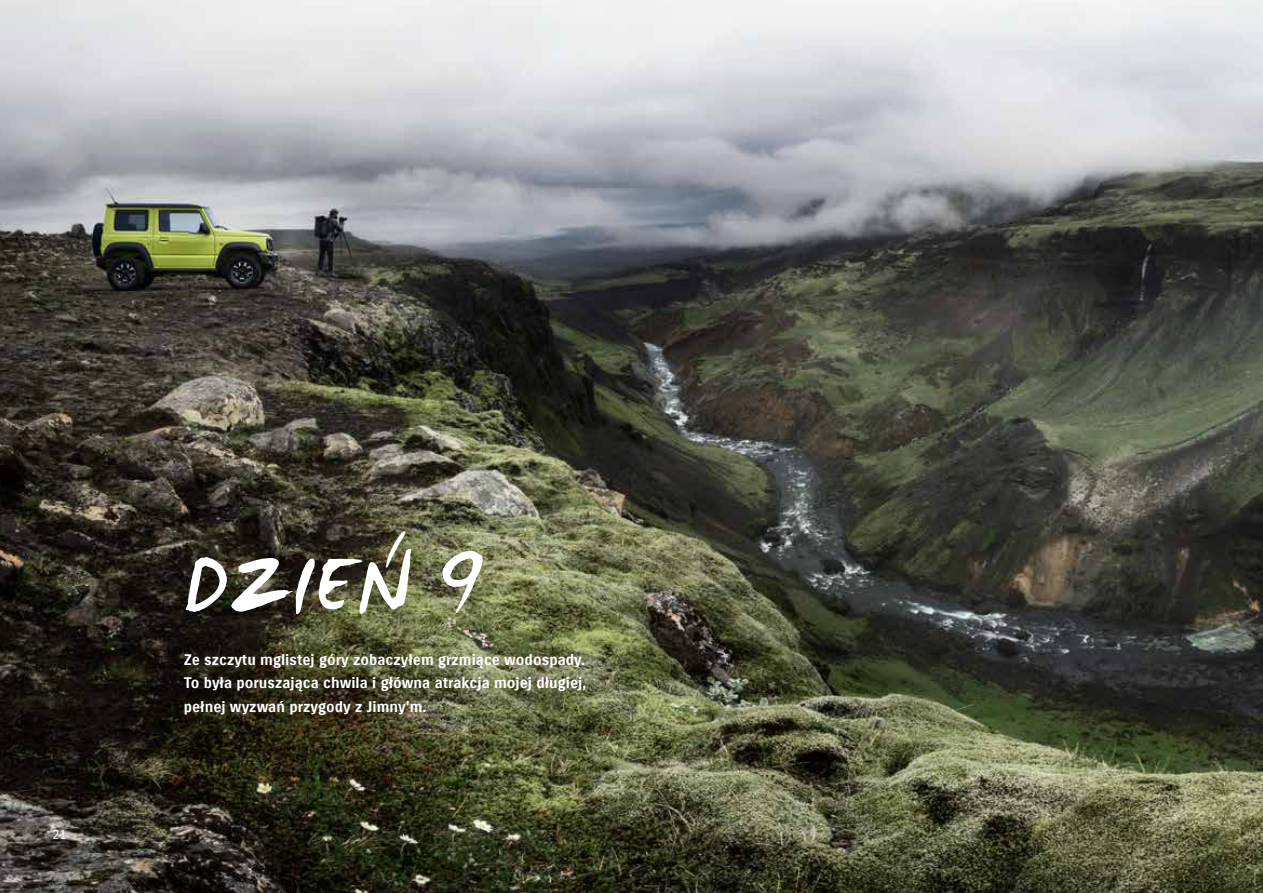
<style>
.page{position:relative;width:1263px;height:893px;background:#fff}
.page>*{position:absolute;margin:0;border:0;box-sizing:border-box;transform-origin:0 0}
.t1{font:90px "WC Mano Negra Bta";color:#fff}
.t2{font:45.9px "WC Mano Negra Bta";color:#fff}
.t3{font:14.85px/23.4px "Suzuki PRO Bold";color:#fff;text-align:justify}
.t4{font:12.75px "Suzuki PRO Regular";color:#fff}
</style>
<div class="page">
<img style="left:0;top:0;width:1263px;height:893px">
<p class="t4" style="left:53px;top:827px;width:15px">21</p>
<h2 class="t2" style="left:385px;top:520px;width:20px">/</h2>
<h1 class="t1" style="left:184px;top:525px;width:301px">DZIEN 9</h1>
<p class="t3" style="left:184px;top:648px;width:404px">Ze szczytu mglistej góry zobaczyłem grzmiące wodospady.<br>To była poruszająca chwila i główna atrakcja mojej długiej, pełnej wyzwań przygody z Jimny'm.</p>
</div>
